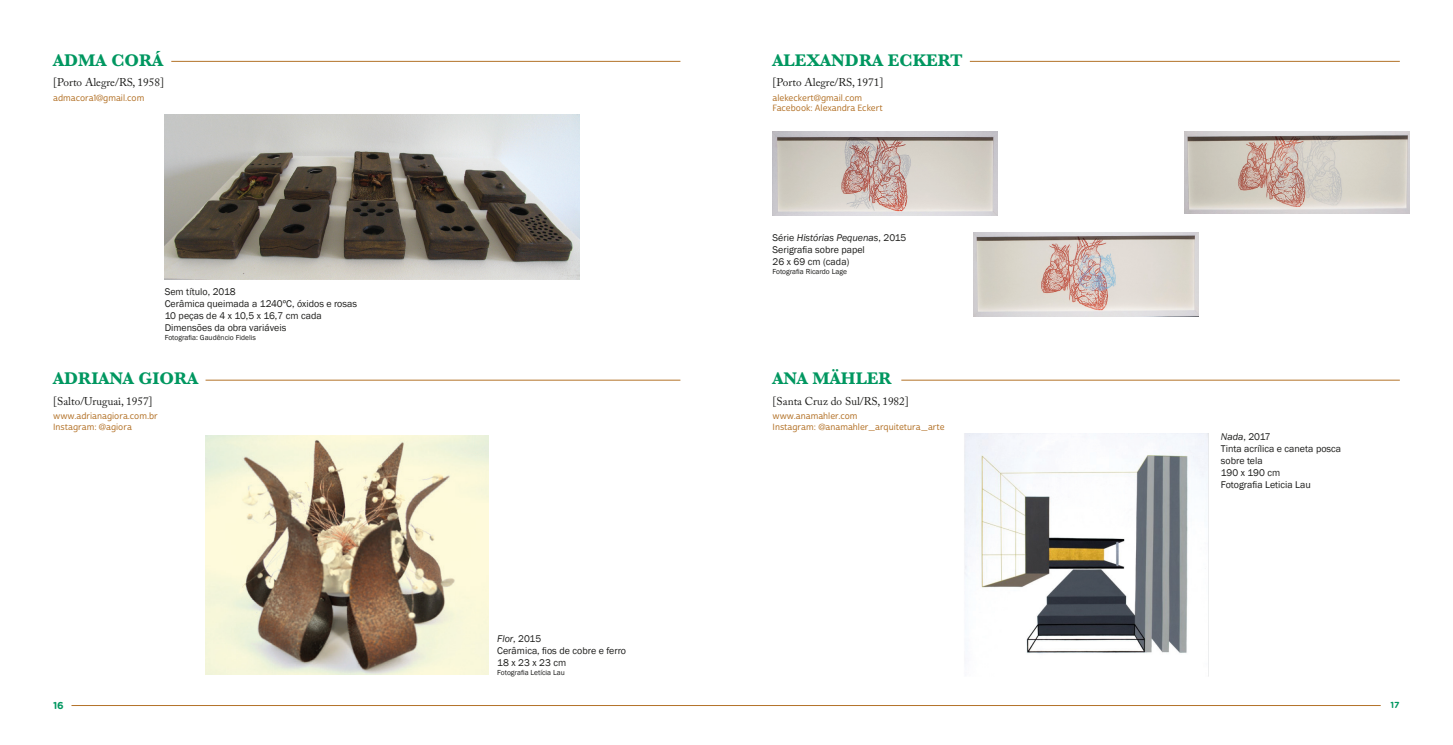
<style>
.page{position:relative;width:1453px;height:745px;background:#fff}
.page>*{position:absolute;margin:0;border:0;box-sizing:border-box;transform-origin:0 0}
.artista{font:700 17.5px "Baskerville MT Std";color:#009760}
.nascimento{font:11.25px "Adobe Caslon Pro";color:#1d1d1b}
.t1{font:10px/12px "Franklin Gothic";color:#1d1d1b}
.t2{font:italic 10px "Franklin Gothic";color:#1d1d1b}
.t3{font:700 10px "Gotham Rounded";color:#009760}
.contatos{font:8.75px "Cabrito Sans Nor Med";color:#b37228}
.t4{font:700 8.75px "Gotham Rounded";color:#009760}
.t5{font:7.5px "Franklin Gothic";color:#1d1d1b}
.s1{font-style:normal}
.s2{font-style:italic}
</style>
<div class="page">
<hr style="left:171px;top:61px;width:509px;height:1px;background:#b37228">
<hr style="left:970px;top:61px;width:430px;height:1px;background:#b37228">
<hr style="left:206px;top:379px;width:474px;height:1px;background:#b37228">
<hr style="left:71px;top:704px;width:1309px;height:1px;background:#b37228">
<hr style="left:901px;top:379px;width:499px;height:1px;background:#b37228">
<img style="left:165px;top:114px;width:414px;height:165px">
<img style="left:206px;top:435px;width:283px;height:239px">
<img style="left:772px;top:131px;width:225px;height:84px">
<img style="left:974px;top:232px;width:225px;height:84px">
<img style="left:1185px;top:131px;width:225px;height:83px">
<img style="left:964px;top:433px;width:244px;height:221px">
<p class="artista" style="left:53px;top:50px;width:112px">ADMA CORÁ</p>
<p class="artista" style="left:772px;top:50px;width:192px">ALEXANDRA ECKERT</p>
<p class="nascimento" style="left:53px;top:76px;width:112px">[Porto Alegre/RS, 1958]</p>
<p class="nascimento" style="left:772px;top:76px;width:112px">[Porto Alegre/RS, 1971]</p>
<p class="contatos" style="left:53px;top:92px;width:93px">admacora1@gmail.com</p>
<p class="contatos" style="left:772px;top:92px;width:91px">alekeckert@gmail.com</p>
<p class="contatos" style="left:772px;top:103px;width:112px">Facebook: Alexandra Eckert</p>
<p class="t2" style="left:772px;top:231px;width:135px"><span class="s1">Série</span> Histórias Pequenas<span class="s1">, 2015</span></p>
<p class="t1" style="left:772px;top:244px;width:94px">Serigrafia sobre papel</p>
<p class="t1" style="left:772px;top:256px;width:78px">26 x 69 cm (cada)</p>
<p class="t5" style="left:772px;top:267px;width:76px">Fotografia Ricardo Lage</p>
<p class="t1" style="left:165px;top:286px;width:72px">Sem título, 2018</p>
<p class="t1" style="left:165px;top:298px;width:194px">Cerâmica queimada a 1240ºC, óxidos e rosas</p>
<p class="t1" style="left:165px;top:310px;width:158px">10 peças de 4 x 10,5 x 16,7 cm cada</p>
<p class="t1" style="left:165px;top:322px;width:123px">Dimensões da obra variáveis</p>
<p class="t5" style="left:165px;top:333px;width:93px">Fotografia: Gaudêncio Fidelis</p>
<p class="artista" style="left:53px;top:368px;width:147px">ADRIANA GIORA</p>
<p class="artista" style="left:772px;top:368px;width:121px">ANA MÄHLER</p>
<p class="nascimento" style="left:53px;top:394px;width:101px">[Salto/Uruguai, 1957]</p>
<p class="nascimento" style="left:772px;top:394px;width:138px">[Santa Cruz do Sul/RS, 1982]</p>
<p class="contatos" style="left:53px;top:410px;width:106px">www.adrianagiora.com.br</p>
<p class="contatos" style="left:53px;top:421px;width:80px">Instagram: @agiora</p>
<p class="t1" style="left:497px;top:632px;width:45px"><span class="s2">Flor</span>, 2015</p>
<p class="t1" style="left:497px;top:644px;width:130px">Cerâmica, fios de cobre e ferro</p>
<p class="t1" style="left:497px;top:656px;width:70px">18 x 23 x 23 cm</p>
<p class="t5" style="left:497px;top:667px;width:69px">Fotografia Letícia Lau</p>
<p class="contatos" style="left:772px;top:410px;width:86px">www.anamahler.com</p>
<p class="contatos" style="left:772px;top:421px;width:174px">Instagram: @anamahler_arquitetura_arte</p>
<p class="t1" style="left:1221px;top:431px;width:51px"><span class="s2">Nada</span>, 2017</p>
<p class="t1" style="left:1221px;top:443px;width:122px">Tinta acrílica e caneta posca sobre tela</p>
<p class="t1" style="left:1221px;top:467px;width:61px">190 x 190 cm</p>
<p class="t1" style="left:1221px;top:479px;width:92px">Fotografia Leticia Lau</p>
<p class="t3" style="left:53px;top:698px;width:12px">16</p>
<p class="t4" style="left:1390px;top:698px;width:11px">17</p>
</div>
